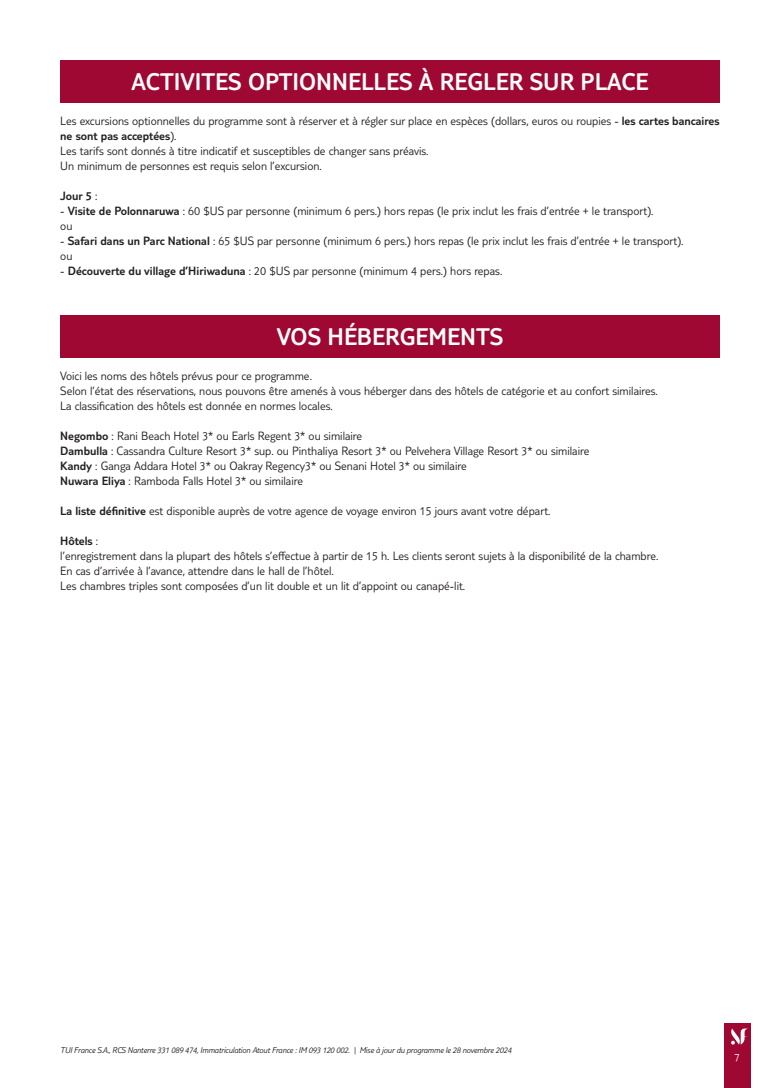
<style>
.page{position:relative;width:780px;height:1088px;background:#fff}
.page>*{position:absolute;margin:0;border:0;box-sizing:border-box;transform-origin:0 0}
.t1{font:300 25px "TUI Type";color:#fff}
.t2{font:300 12.5px/15px "TUI Type";color:#231f20}
.t3{font:300 12.5px "TUI Type";color:#231f20}
.t4{font:300 11.25px "TUI Type";color:#fff}
.t5{font:italic 300 8.75px "TUI Type";letter-spacing:-.02em;color:#231f20}
.s1{font-style:inherit}
</style>
<div class="page">
<div style="left:724px;top:1023px;width:26px;height:65px;background:#9e0832"></div>
<svg style="left:731px;top:1028px;width:17px;height:16px"></svg>
<div style="left:60px;top:60px;width:659px;height:43px;background:#9e0832"></div>
<div style="left:60px;top:315px;width:659px;height:43px;background:#9e0832"></div>
<h1 class="t1" style="left:132px;top:67px;width:518px">ACTIVITES OPTIONNELLES À REGLER SUR PLACE</h1>
<p class="t2" style="left:60px;top:113px;width:660px">Les excursions optionnelles du programme sont à réserver et à régler sur place en espèces (dollars, euros ou roupies - <span class="s1">les cartes bancaires ne sont pas acceptées</span>).<br>Les tarifs sont donnés à titre indicatif et susceptibles de changer sans préavis.<br>Un minimum de personnes est requis selon l’excursion.</p>
<p class="t3" style="left:60px;top:188px;width:39px">Jour 5 <span class="s1">:</span></p>
<p class="t2" style="left:60px;top:203px;width:594px">- <span class="s1">Visite de Polonnaruwa</span> : 60 $US par personne (minimum 6 pers.) hors repas (le prix inclut les frais d’entrée + le transport). ou</p>
<p class="t2" style="left:60px;top:233px;width:625px">- <span class="s1">Safari dans un Parc National</span> : 65 $US par personne (minimum 6 pers.) hors repas (le prix inclut les frais d’entrée + le transport). ou</p>
<p class="t2" style="left:60px;top:263px;width:443px">- <span class="s1">Découverte du village d’Hiriwaduna</span> : 20 $US par personne (minimum 4 pers.) hors repas.</p>
<h1 class="t1" style="left:277px;top:322px;width:228px">VOS HÉBERGEMENTS</h1>
<p class="t2" style="left:60px;top:368px;width:599px">Voici les noms des hôtels prévus pour ce programme.<br>Selon l’état des réservations, nous pouvons être amenés à vous héberger dans des hôtels de catégorie et au confort similaires.<br>La classification des hôtels est donnée en normes locales.</p>
<p class="t2" style="left:60px;top:428px;width:530px"><span class="s1">Negombo</span> : Rani Beach Hotel 3* ou Earls Regent 3* ou similaire<br><span class="s1">Dambulla</span> : Cassandra Culture Resort 3* sup. ou Pinthaliya Resort 3* ou Pelvehera Village Resort 3* ou similaire <span class="s1">Kandy</span> : Ganga Addara Hotel 3* ou Oakray Regency3* ou Senani Hotel 3* ou similaire<br><span class="s1">Nuwara Eliya</span> : Ramboda Falls Hotel 3* ou similaire</p>
<p class="t2" style="left:60px;top:503px;width:491px"><span class="s1">La liste définitive</span> est disponible auprès de votre agence de voyage environ 15 jours avant votre départ.</p>
<p class="t2" style="left:60px;top:533px;width:599px"><span class="s1">Hôtels</span> :<br>l’enregistrement dans la plupart des hôtels s’effectue à partir de 15 h. Les clients seront sujets à la disponibilité de la chambre.<br>En cas d’arrivée à l’avance, attendre dans le hall de l’hôtel.<br>Les chambres triples sont composées d’un lit double et un lit d’appoint ou canapé-lit.</p>
<p class="t5" style="left:60px;top:1045px;width:452px">TUI France S.A., RCS Nanterre 331 089 474, Immatriculation Atout France : IM 093 120 002. | Mise à jour du programme le 28 novembre 2024</p>
<p class="t4" style="left:734px;top:1050px;width:7px">7</p>
</div>
